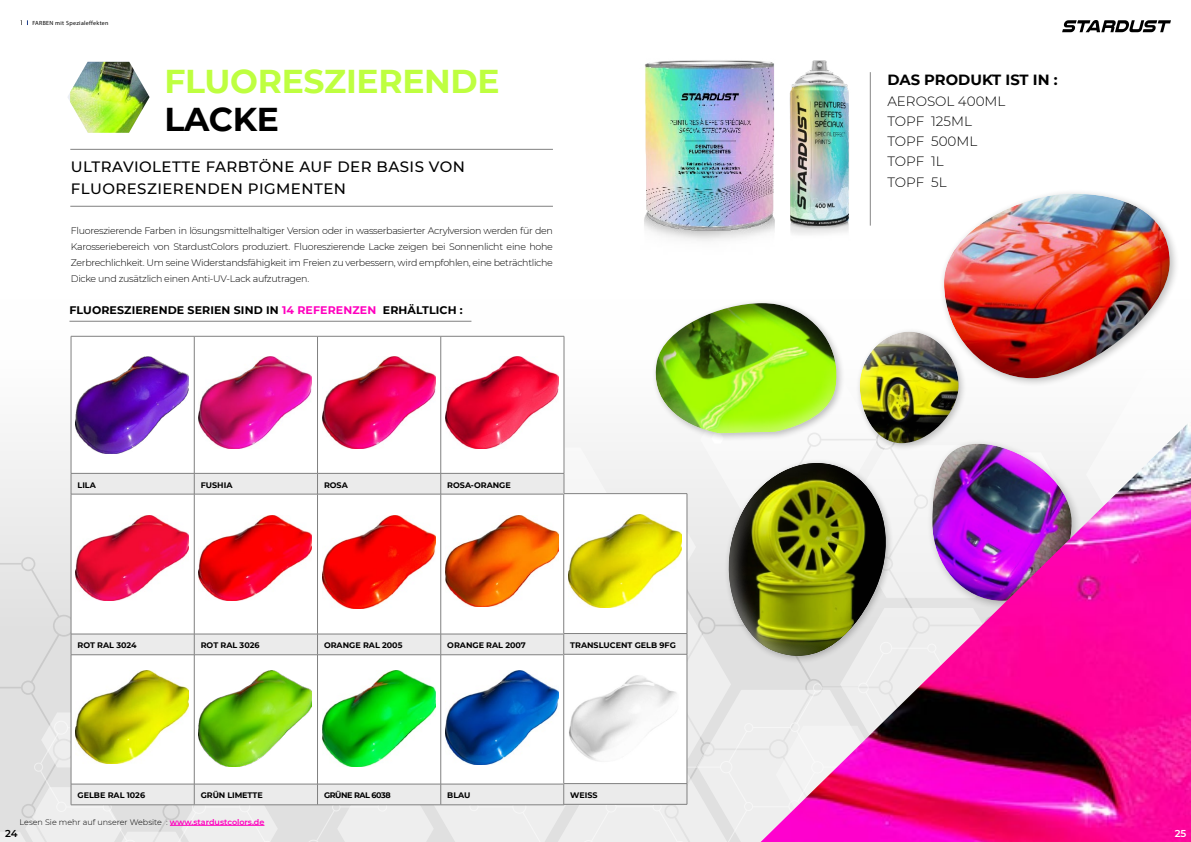
<style>
.page{position:relative;width:1191px;height:842px;background:#fff}
.page>*{position:absolute;margin:0;border:0;box-sizing:border-box;transform-origin:0 0}
.titre_page_pres{font:700 33px "Montserrat";letter-spacing:-.01em;color:#beff40}
.titre_page_pres-2{font:700 33px "Montserrat";letter-spacing:-.01em;color:#000}
.sous_titre_page{font:500 15px "Montserrat";letter-spacing:.03em;color:#000}
.t1{font:700 14.7px "Montserrat";color:#000}
.t2{font:300 13.5px "Montserrat";color:#000}
.titre_tableau{font:700 11px "Montserrat";letter-spacing:.01em;color:#000}
.ref_légende{font:600 10px "Montserrat";color:#000}
.ref_légende-2{font:600 10px "Montserrat";color:#fff}
.texte_page{font:300 9.5px/16px "Montserrat";letter-spacing:-.03em;color:#000;text-align:justify}
.ref_numero_legende{font:700 8px "Montserrat";color:#000}
.t3{font:300 8px "Montserrat";color:#000}
.ref_légende-3{font:700 8px "Montserrat";color:#000}
.ref_numero_legende-2{font:700 8px "Montserrat";letter-spacing:-.05em;color:#000}
.t4{font:6px "Myriad Pro";letter-spacing:.05em;color:#000}
.s1{color:#ff00be}
.s2{font-weight:600;color:#ff00be}
</style>
<div class="page">
<svg style="left:0;top:429px;width:71px;height:355px;fill:#e6e6e6"></svg>
<svg style="left:34px;top:642px;width:261px;height:200px;background:#e1e1e1"></svg>
<hr style="left:69px;top:321px;width:402px;height:1px;background:#808080">
<hr style="left:70px;top:149px;width:483px;height:1px;background:#808080">
<hr style="left:70px;top:206px;width:483px;height:1px;background:#808080">
<hr style="left:870px;top:72px;width:1px;height:154px;background:#878787">
<img style="left:645px;top:60px;width:130px;height:125px">
<img style="left:789px;top:60px;width:60px;height:125px">
<svg style="left:68px;top:61px;width:62px;height:40px"></svg>
<img style="left:70px;top:62px;width:79px;height:71px">
<svg style="left:72px;top:474px;width:223px;height:331px"></svg>
<hr style="left:71px;top:336px;width:123px;height:1px;background:#808080">
<hr style="left:71px;top:336px;width:1px;height:137px;background:#808080">
<hr style="left:194px;top:336px;width:123px;height:1px;background:#808080">
<hr style="left:194px;top:336px;width:1px;height:137px;background:#808080">
<hr style="left:71px;top:473px;width:123px;height:1px;background:#808080">
<svg style="left:71px;top:474px;width:1px;height:20px"></svg>
<hr style="left:194px;top:473px;width:123px;height:1px;background:#808080">
<svg style="left:194px;top:473px;width:1px;height:21px"></svg>
<hr style="left:71px;top:494px;width:123px;height:1px;background:#808080">
<hr style="left:71px;top:494px;width:1px;height:140px;background:#808080">
<hr style="left:194px;top:494px;width:123px;height:1px;background:#808080">
<hr style="left:194px;top:494px;width:1px;height:140px;background:#808080">
<hr style="left:71px;top:634px;width:123px;height:1px;background:#808080">
<svg style="left:71px;top:634px;width:1px;height:21px"></svg>
<hr style="left:194px;top:634px;width:123px;height:1px;background:#808080">
<svg style="left:194px;top:634px;width:1px;height:21px"></svg>
<hr style="left:71px;top:655px;width:123px;height:1px;background:#808080">
<hr style="left:71px;top:655px;width:1px;height:129px;background:#808080">
<hr style="left:194px;top:655px;width:123px;height:1px;background:#808080">
<hr style="left:194px;top:655px;width:1px;height:129px;background:#808080">
<hr style="left:194px;top:784px;width:123px;height:1px;background:#808080">
<svg style="left:0;top:784px;width:278px;height:58px;background:#e7e7e7"></svg>
<hr style="left:71px;top:805px;width:123px;height:1px;background:#808080">
<hr style="left:194px;top:805px;width:123px;height:1px;background:#808080">
<img style="left:76px;top:356px;width:113px;height:97px">
<img style="left:199px;top:356px;width:96px;height:92px">
<img style="left:76px;top:515px;width:113px;height:86px">
<img style="left:199px;top:515px;width:96px;height:86px">
<img style="left:76px;top:671px;width:113px;height:92px">
<img style="left:199px;top:671px;width:96px;height:95px">
<img style="left:295px;top:185px;width:896px;height:657px">
<hr style="left:563px;top:804px;width:124px;height:1px;background:#808080">
<img style="left:568px;top:515px;width:113px;height:92px">
<img style="left:568px;top:670px;width:113px;height:97px">
<svg style="left:1062px;top:20px;width:109px;height:12px"></svg>
<hr style="left:170px;top:825px;width:94px;height:1px;background:#ff00be">
<p class="t4" style="left:32px;top:19px;width:78px">FARBEN mit Spezialeffekten</p>
<p class="titre_page_pres" style="left:164px;top:58px;width:336px">FLUORESZIERENDE</p>
<p class="titre_page_pres-2" style="left:164px;top:96px;width:116px">LACKE</p>
<p class="sous_titre_page" style="left:71px;top:157px;width:395px">ULTRAVIOLETTE FARBTÖNE AUF DER BASIS VON</p>
<p class="sous_titre_page" style="left:71px;top:179px;width:277px">FLUORESZIERENDEN PIGMENTEN</p>
<p class="texte_page" style="left:71px;top:222px;width:483px">Fluoreszierende Farben in lösungsmittelhaltiger Version oder in wasserbasierter Acrylversion werden für den Karosseriebereich von StardustColors produziert. Fluoreszierende Lacke zeigen bei Sonnenlicht eine hohe Zerbrechlichkeit. Um seine Widerstandsfähigkeit im Freien zu verbessern, wird empfohlen, eine beträchtliche Dicke und zusätzlich einen Anti-UV-Lack aufzutragen.</p>
<p class="titre_tableau" style="left:69px;top:302px;width:395px">FLUORESZIERENDE SERIEN SIND IN <span class="s1">14 REFERENZEN</span> ERHÄLTLICH :</p>
<p class="ref_légende-3" style="left:78px;top:479px;width:20px">LILA</p>
<p class="ref_légende-3" style="left:201px;top:479px;width:33px">FUSHIA</p>
<p class="ref_légende-3" style="left:324px;top:479px;width:25px">ROSA</p>
<p class="ref_légende-3" style="left:447px;top:479px;width:65px">ROSA-ORANGE</p>
<p class="ref_numero_legende" style="left:78px;top:640px;width:61px">ROT RAL 3024</p>
<p class="ref_numero_legende" style="left:201px;top:640px;width:60px">ROT RAL 3026</p>
<p class="ref_numero_legende" style="left:324px;top:640px;width:80px">ORANGE RAL 2005</p>
<p class="ref_numero_legende" style="left:447px;top:640px;width:80px">ORANGE RAL 2007</p>
<p class="ref_numero_legende" style="left:570px;top:639px;width:107px">TRANSLUCENT GELB 9FG</p>
<p class="ref_numero_legende" style="left:78px;top:790px;width:69px">GELBE RAL 1026</p>
<p class="ref_numero_legende" style="left:201px;top:790px;width:64px">GRÜN LIMETTE</p>
<p class="ref_numero_legende-2" style="left:324px;top:790px;width:68px">GRÜNE RAL 6038</p>
<p class="ref_numero_legende" style="left:447px;top:790px;width:25px">BLAU</p>
<p class="t3" style="left:20px;top:816px;width:246px">Lesen Sie mehr auf unserer Website : <span class="s2">www.stardustcolors.de</span></p>
<p class="ref_numero_legende" style="left:570px;top:789px;width:29px">WEISS</p>
<p class="t1" style="left:887px;top:70px;width:172px">DAS PRODUKT IST IN :</p>
<p class="t2" style="left:887px;top:92px;width:120px">AEROSOL 400ML</p>
<p class="t2" style="left:887px;top:112px;width:86px">TOPF 125ML</p>
<p class="t2" style="left:887px;top:132px;width:91px">TOPF 500ML</p>
<p class="t2" style="left:887px;top:152px;width:58px">TOPF 1L</p>
<p class="t2" style="left:887px;top:173px;width:61px">TOPF 5L</p>
<p class="ref_légende" style="left:5px;top:826px;width:14px">24</p>
<p class="ref_légende-2" style="left:1174px;top:826px;width:13px">25</p>
</div>
